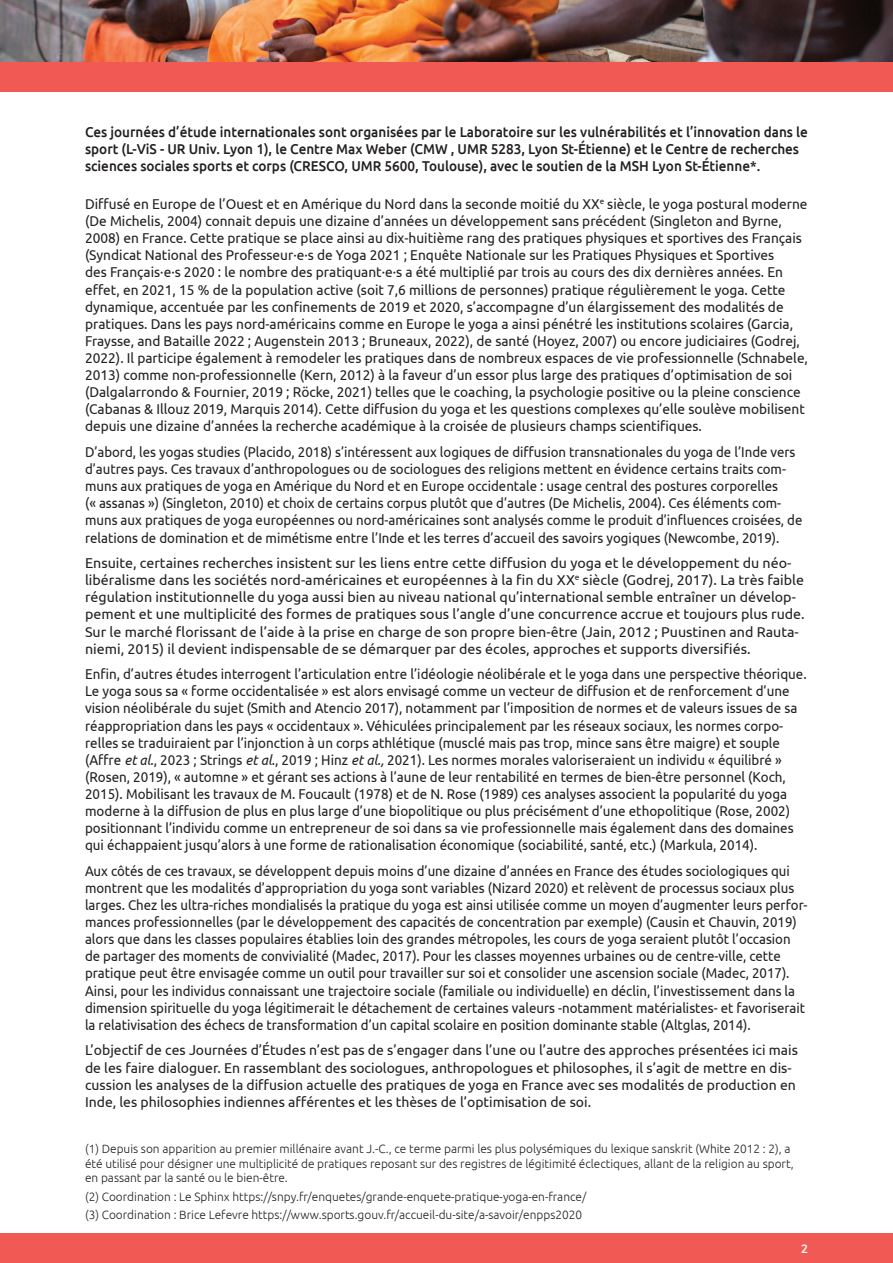
<style>
.page{position:relative;width:893px;height:1263px;background:#fff}
.page>*{position:absolute;margin:0;border:0;box-sizing:border-box;transform-origin:0 0}
.t1{font:14.25px/17.1px "Ubuntu";color:#231f20;scale:.93 1}
.t2{font:14.25px/17.1px "Ubuntu";color:#231f20;scale:.96 1}
.t3{font:14.25px/17.1px "Ubuntu";color:#231f20;scale:.94 1}
.t4{font:14.25px/17.1px "Ubuntu";color:#231f20}
.t5{font:500 14.25px/17.1px "Ubuntu";color:#231f20;scale:.95 1}
.t6{font:300 12px/14.4px "Ubuntu";color:#231f20}
.t7{font:700 12px "Ruda";color:#fff}
.s1{font-style:italic}
</style>
<div class="page">
<img style="left:0;top:0;width:893px;height:62px">
<div style="left:0;top:1233px;width:893px;height:30px;background:#f05954"></div>
<div style="left:0;top:62px;width:893px;height:29px;background:#f05954"></div>
<p class="t5" style="left:85px;top:122px;width:762px">Ces journées d’étude internationales sont organisées par le Laboratoire sur les vulnérabilités et l’innovation dans le sport (L-ViS - UR Univ. Lyon 1), le Centre Max Weber (CMW , UMR 5283, Lyon St-Étienne) et le Centre de recherches sciences sociales sports et corps (CRESCO, UMR 5600, Toulouse), avec le soutien de la MSH Lyon St-Étienne*.</p>
<p class="t2" style="left:85px;top:195px;width:755px">Diffusé en Europe de l’Ouest et en Amérique du Nord dans la seconde moitié du XX<sup>e</sup> siècle, le yoga postural moderne (De Michelis, 2004) connait depuis une dizaine d’années un développement sans précédent (Singleton and Byrne, 2008) en France. Cette pratique se place ainsi au dix-huitième rang des pratiques physiques et sportives des Français (Syndicat National des Professeur·e·s de Yoga 2021 ; Enquête Nationale sur les Pratiques Physiques et Sportives<br>des Français·e·s 2020 : le nombre des pratiquant·e·s a été multiplié par trois au cours des dix dernières années. En effet, en 2021, 15 % de la population active (soit 7,6 millions de personnes) pratique régulièrement le yoga. Cette dynamique, accentuée par les confinements de 2019 et 2020, s’accompagne d’un élargissement des modalités de pratiques. Dans les pays nord-américains comme en Europe le yoga a ainsi pénétré les institutions scolaires (Garcia, Fraysse, and Bataille 2022 ; Augenstein 2013 ; Bruneaux, 2022), de santé (Hoyez, 2007) ou encore judiciaires (Godrej, 2022). Il participe également à remodeler les pratiques dans de nombreux espaces de vie professionnelle (Schnabele, 2013) comme non-professionnelle (Kern, 2012) à la faveur d’un essor plus large des pratiques d’optimisation de soi (Dalgalarrondo &amp; Fournier, 2019 ; Röcke, 2021) telles que le coaching, la psychologie positive ou la pleine conscience (Cabanas &amp; Illouz 2019, Marquis 2014). Cette diffusion du yoga et les questions complexes qu’elle soulève mobilisent depuis une dizaine d’années la recherche académique à la croisée de plusieurs champs scientifiques.</p>
<p class="t1" style="left:85px;top:443px;width:773px">D’abord, les yogas studies (Placido, 2018) s’intéressent aux logiques de diffusion transnationales du yoga de l’Inde vers d’autres pays. Ces travaux d’anthropologues ou de sociologues des religions mettent en évidence certains traits com&shy;muns aux pratiques de yoga en Amérique du Nord et en Europe occidentale : usage central des postures corporelles<br>(« assanas ») (Singleton, 2010) et choix de certains corpus plutôt que d’autres (De Michelis, 2004). Ces éléments com&shy;muns aux pratiques de yoga européennes ou nord-américaines sont analysés comme le produit d’influences croisées, de relations de domination et de mimétisme entre l’Inde et les terres d’accueil des savoirs yogiques (Newcombe, 2019).</p>
<p class="t4" style="left:85px;top:554px;width:721px">Ensuite, certaines recherches insistent sur les liens entre cette diffusion du yoga et le développement du néo&shy;libéralisme dans les sociétés nord-américaines et européennes à la fin du XX<sup>e</sup> siècle (Godrej, 2017). La très faible régulation institutionnelle du yoga aussi bien au niveau national qu’international semble entraîner un dévelop&shy;pement et une multiplicité des formes de pratiques sous l’angle d’une concurrence accrue et toujours plus rude.<br>Sur le marché florissant de l’aide à la prise en charge de son propre bien-être (Jain, 2012 ; Puustinen and Rauta&shy;niemi, 2015) il devient indispensable de se démarquer par des écoles, approches et supports diversifiés.</p>
<p class="t3" style="left:85px;top:665px;width:769px">Enfin, d’autres études interrogent l’articulation entre l’idéologie néolibérale et le yoga dans une perspective théorique.<br>Le yoga sous sa « forme occidentalisée » est alors envisagé comme un vecteur de diffusion et de renforcement d’une vision néolibérale du sujet (Smith and Atencio 2017), notamment par l’imposition de normes et de valeurs issues de sa réappropriation dans les pays « occidentaux ». Véhiculées principalement par les réseaux sociaux, les normes corpo&shy;relles se traduiraient par l’injonction à un corps athlétique (musclé mais pas trop, mince sans être maigre) et souple (Affre <span class="s1">et al</span>., 2023 ; Strings <span class="s1">et al</span>., 2019 ; Hinz <span class="s1">et al.,</span> 2021). Les normes morales valoriseraient un individu « équilibré » (Rosen, 2019), « automne » et gérant ses actions à l’aune de leur rentabilité en termes de bien-être personnel (Koch, 2015). Mobilisant les travaux de M. Foucault (1978) et de N. Rose (1989) ces analyses associent la popularité du yoga moderne à la diffusion de plus en plus large d’une biopolitique ou plus précisément d’une ethopolitique (Rose, 2002) positionnant l’individu comme un entrepreneur de soi dans sa vie professionnelle mais également dans des domaines qui échappaient jusqu’alors à une forme de rationalisation économique (sociabilité, santé, etc.) (Markula, 2014).</p>
<p class="t1" style="left:85px;top:862px;width:778px">Aux côtés de ces travaux, se développent depuis moins d’une dizaine d’années en France des études sociologiques qui montrent que les modalités d’appropriation du yoga sont variables (Nizard 2020) et relèvent de processus sociaux plus larges. Chez les ultra-riches mondialisés la pratique du yoga est ainsi utilisée comme un moyen d’augmenter leurs perfor&shy;mances professionnelles (par le développement des capacités de concentration par exemple) (Causin et Chauvin, 2019) alors que dans les classes populaires établies loin des grandes métropoles, les cours de yoga seraient plutôt l’occasion de partager des moments de convivialité (Madec, 2017). Pour les classes moyennes urbaines ou de centre-ville, cette pratique peut être envisagée comme un outil pour travailler sur soi et consolider une ascension sociale (Madec, 2017).<br>Ainsi, pour les individus connaissant une trajectoire sociale (familiale ou individuelle) en déclin, l’investissement dans la dimension spirituelle du yoga légitimerait le détachement de certaines valeurs -notamment matérialistes- et favoriserait la relativisation des échecs de transformation d’un capital scolaire en position dominante stable (Altglas, 2014).</p>
<p class="t4" style="left:85px;top:1041px;width:714px">L’objectif de ces Journées d’Études n’est pas de s’engager dans l’une ou l’autre des approches présentées ici mais de les faire dialoguer. En rassemblant des sociologues, anthropologues et philosophes, il s’agit de mettre en dis&shy;cussion les analyses de la diffusion actuelle des pratiques de yoga en France avec ses modalités de production en Inde, les philosophies indiennes afférentes et les thèses de l’optimisation de soi.</p>
<p class="t6" style="left:85px;top:1141px;width:710px">(1) Depuis son apparition au premier millénaire avant J.-C., ce terme parmi les plus polysémiques du lexique sanskrit (White 2012 : 2), a été utilisé pour désigner une multiplicité de pratiques reposant sur des registres de légitimité éclectiques, allant de la religion au sport, en passant par la santé ou le bien-être.</p>
<p class="t6" style="left:85px;top:1189px;width:503px">(2) Coordination : Le Sphinx https://snpy.fr/enquetes/grande-enquete-pratique-yoga-en-france/</p>
<p class="t6" style="left:85px;top:1207px;width:499px">(3) Coordination : Brice Lefevre https://www.sports.gouv.fr/accueil-du-site/a-savoir/enpps2020</p>
<p class="t7" style="left:801px;top:1242px;width:8px">2</p>
</div>
